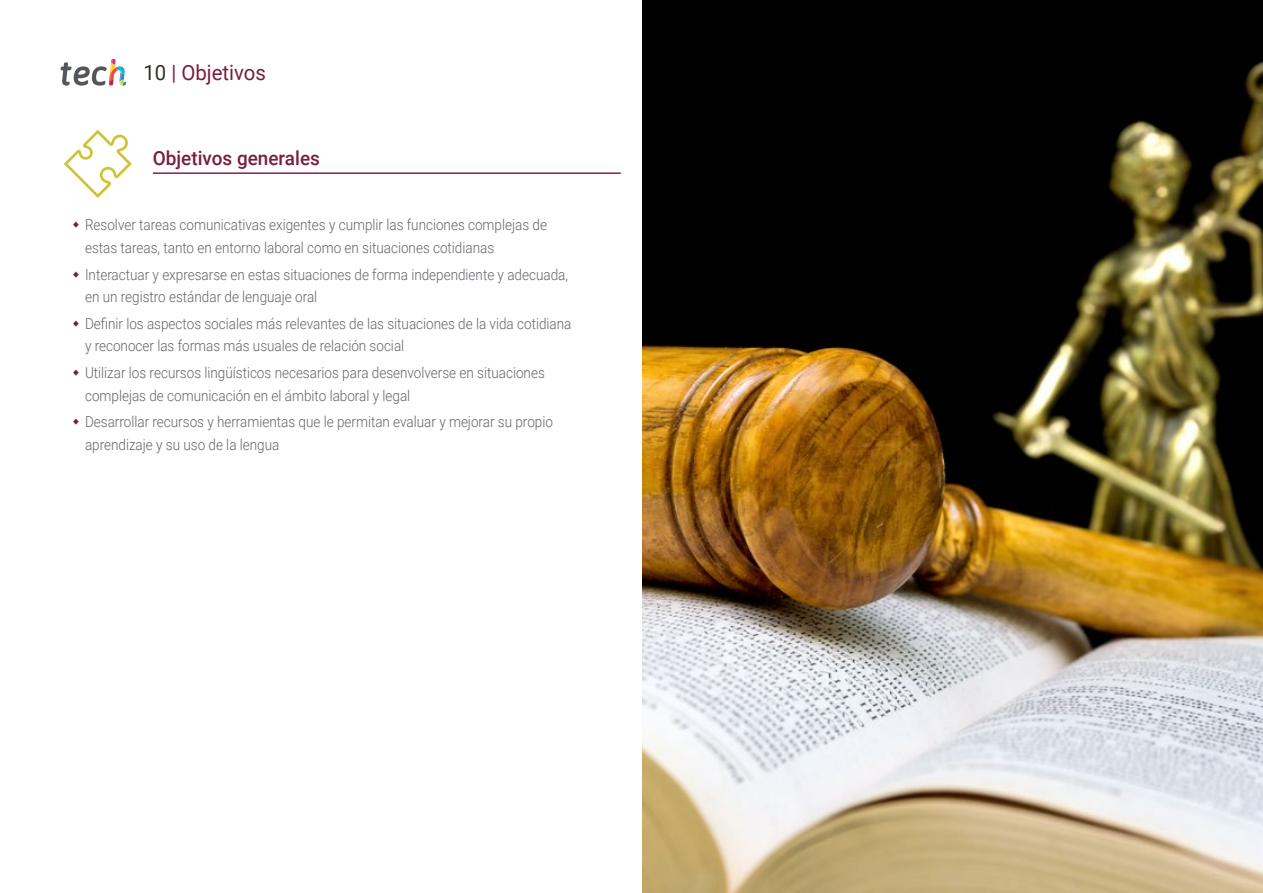
<style>
.page{position:relative;width:1263px;height:893px;background:#fff}
.page>*{position:absolute;margin:0;border:0;box-sizing:border-box;transform-origin:0 0}
.t1{font:21px "Roboto";color:#791e3c}
.t2{font:500 19.5px "Roboto";color:#791e3c}
.t3{font:300 15px/22.5px "Roboto";color:#61646a;scale:.9 1}
.s1{color:#312e20}
</style>
<div class="page">
<img style="left:642px;top:0;width:621px;height:893px">
<hr style="left:153px;top:173px;width:468px;height:1px;background:#791e3c">
<svg style="left:64px;top:130px;width:68px;height:68px"></svg>
<svg style="left:61px;top:59px;width:65px;height:27px"></svg>
<h1 class="t1" style="left:144px;top:57px;width:124px"><span class="s1">10</span> | Objetivos</h1>
<h2 class="t2" style="left:153px;top:144px;width:169px">Objetivos generales</h2>
<p class="t3" style="left:85px;top:213px;width:515px">Resolver tareas comunicativas exigentes y cumplir las funciones complejas de estas tareas, tanto en entorno laboral como en situaciones cotidianas</p>
<p class="t3" style="left:85px;top:262px;width:538px">Interactuar y expresarse en estas situaciones de forma independiente y adecuada, en un registro estándar de lenguaje oral</p>
<p class="t3" style="left:85px;top:312px;width:542px">Definir los aspectos sociales más relevantes de las situaciones de la vida cotidiana y reconocer las formas más usuales de relación social</p>
<p class="t3" style="left:85px;top:361px;width:512px">Utilizar los recursos lingüísticos necesarios para desenvolverse en situaciones complejas de comunicación en el ámbito laboral y legal</p>
<p class="t3" style="left:85px;top:410px;width:521px">Desarrollar recursos y herramientas que le permitan evaluar y mejorar su propio aprendizaje y su uso de la lengua</p>
</div>
